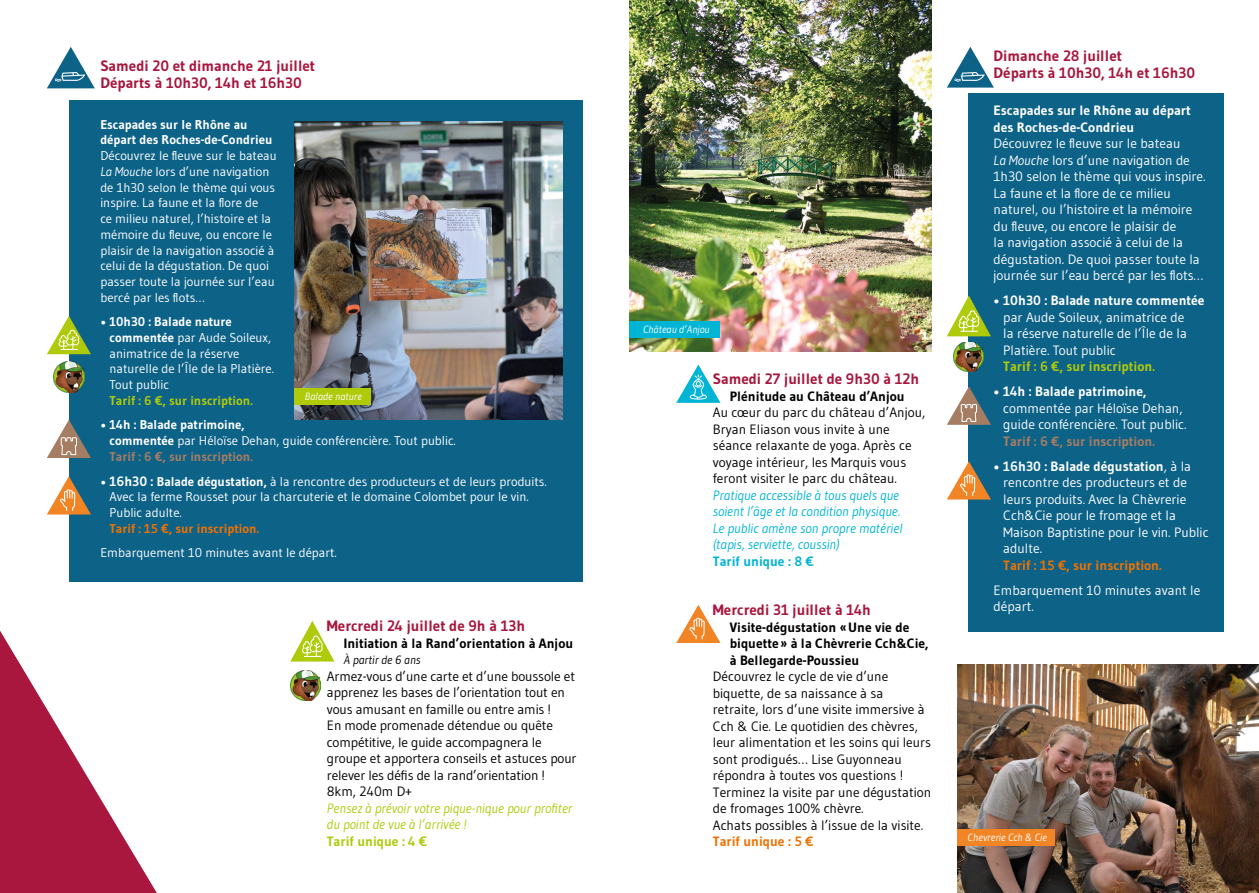
<style>
.page{position:relative;width:1259px;height:893px;background:#fff}
.page>*{position:absolute;margin:0;border:0;box-sizing:border-box;transform-origin:0 0}
.t1{font:700 15px/16.5px "Gudea";color:#a8163d}
.t2{font:13.5px/16.5px "Gudea";color:#000}
.t3{font:13.5px/16.5px "Gudea";color:#fff}
.t4{font:700 13.5px/16.5px "Gudea";color:#000}
.t5{font:italic 13.5px/16.5px "Gudea";color:#00b4d5}
.t6{font:700 13.5px/16.5px "Gudea";color:#fff}
.t7{font:italic 13.5px/16.5px "Gudea";color:#afca0b}
.t8{font:700 13.5px "Gudea";color:#ee7203}
.t9{font:700 13.5px "Gudea";color:#afca0b}
.t10{font:700 13.5px "Gudea";color:#a57d63}
.t11{font:700 13.5px "Gudea";color:#00b4d5}
.t12{font:12.75px/15.8px "Gudea";color:#fff}
.t13{font:700 12.75px/15.8px "Gudea";color:#fff}
.t14{font:700 12.75px "Gudea";color:#ee7203}
.t15{font:700 12.75px "Gudea";color:#afca0b}
.t16{font:italic 12px "Gudea";color:#000}
.t17{font:italic 10.5px "Gudea";color:#fff}
.s1{font-style:italic}
.s2{font-weight:700}
.s3{font-weight:700;color:#a57d63}
.s4{font-weight:700;font-size:13.5px}
</style>
<div class="page">
<svg style="left:290px;top:621px;width:44px;height:41px"></svg>
<img style="left:290px;top:670px;width:30px;height:30px">
<svg style="left:676px;top:365px;width:44px;height:38px"></svg>
<img style="left:629px;top:0;width:302px;height:351px">
<div style="left:969px;top:93px;width:255px;height:539px;background:#0d6288"></div>
<svg style="left:947px;top:461px;width:44px;height:39px"></svg>
<svg style="left:947px;top:296px;width:44px;height:40px"></svg>
<svg style="left:947px;top:387px;width:44px;height:38px"></svg>
<img style="left:953px;top:342px;width:30px;height:30px">
<svg style="left:947px;top:47px;width:47px;height:41px"></svg>
<div style="left:629px;top:322px;width:90px;height:16px;background:#00b4d5"></div>
<img style="left:957px;top:664px;width:302px;height:229px">
<svg style="left:676px;top:605px;width:44px;height:38px"></svg>
<div style="left:69px;top:101px;width:514px;height:481px;background:#0d6288"></div>
<svg style="left:47px;top:316px;width:44px;height:38px"></svg>
<img style="left:54px;top:362px;width:30px;height:30px">
<svg style="left:47px;top:476px;width:44px;height:38px"></svg>
<svg style="left:47px;top:420px;width:44px;height:38px"></svg>
<svg style="left:47px;top:47px;width:48px;height:41px"></svg>
<div style="left:957px;top:830px;width:97px;height:16px;background:#f18526"></div>
<img style="left:294px;top:122px;width:268px;height:298px">
<div style="left:294px;top:389px;width:77px;height:16px;background:#afca0b"></div>
<svg style="left:0;top:631px;width:157px;height:262px"></svg>
<p class="t1" style="left:100px;top:58px;width:216px">Samedi 20 et dimanche 21 juillet<br>Départs à 10h30, 14h et 16h30</p>
<p class="t13" style="left:100px;top:116px;width:173px">Escapades sur le Rhône au départ des Roches-de-Condrieu</p>
<p class="t12" style="left:100px;top:148px;width:178px">Découvrez le fleuve sur le bateau<br><span class="s1">La Mouche</span> lors d’une navigation de 1h30 selon le thème qui vous inspire. La faune et la flore de<br>ce milieu naturel, l’histoire et la mémoire du fleuve, ou encore le plaisir de la navigation associé à celui de la dégustation. De quoi passer toute la journée sur l’eau bercé par les flots…</p>
<p class="t12" style="left:110px;top:314px;width:166px;text-indent:-9px"><span class="s2">• 10h30 : Balade nature commentée</span> par Aude Soileux, animatrice de la réserve naturelle de l’Île de la Platière.<br>Tout public</p>
<p class="t15" style="left:110px;top:392px;width:145px">Tarif : 6 €, sur inscription.</p>
<p class="t12" style="left:110px;top:417px;width:348px;text-indent:-9px"><span class="s2">• 14h : Balade patrimoine,<br>commentée</span> par Héloïse Dehan, guide conférencière. Tout public.<br><span class="s3">Tarif : 6 €, sur inscription.</span></p>
<p class="t12" style="left:110px;top:473px;width:439px;text-indent:-9px"><span class="s2">•</span> <span class="s4">16h30 :</span> <span class="s2">Balade dégustation,</span> à la rencontre des producteurs et de leurs produits.<br>Avec la ferme Rousset pour la charcuterie et le domaine Colombet pour le vin.<br>Public adulte.</p>
<p class="t14" style="left:110px;top:521px;width:151px">Tarif : 15 €, sur inscription.</p>
<p class="t12" style="left:100px;top:545px;width:238px">Embarquement 10 minutes avant le départ.</p>
<p class="t17" style="left:305px;top:390px;width:59px">Balade nature</p>
<p class="t1" style="left:327px;top:618px;width:200px">Mercredi 24 juillet de 9h à 13h</p>
<p class="t4" style="left:344px;top:635px;width:231px">Initiation à la Rand’orientation à Anjou</p>
<p class="t16" style="left:344px;top:653px;width:78px">À partir de 6 ans</p>
<p class="t2" style="left:327px;top:668px;width:251px">Armez-vous d’une carte et d’une boussole et apprenez les bases de l’orientation tout en vous amusant en famille ou entre amis !<br>En mode promenade détendue ou quête compétitive, le guide accompagnera le groupe et apportera conseils et astuces pour relever les défis de la rand’orientation !<br>8km, 240m D+</p>
<p class="t7" style="left:327px;top:799px;width:247px">Pensez à prévoir votre pique-nique pour profiter du point de vue à l’arrivée !</p>
<p class="t9" style="left:327px;top:833px;width:102px">Tarif unique : 4 €</p>
<p class="t17" style="left:643px;top:323px;width:68px">Château d’Anjou</p>
<p class="t1" style="left:713px;top:371px;width:208px">Samedi 27 juillet de 9h30 à 12h</p>
<p class="t4" style="left:730px;top:388px;width:176px">Plénitude au Château d’Anjou</p>
<p class="t2" style="left:713px;top:404px;width:214px">Au cœur du parc du château d’Anjou, Bryan Eliason vous invite à une séance relaxante de yoga. Après ce voyage intérieur, les Marquis vous feront visiter le parc du château.</p>
<p class="t5" style="left:713px;top:487px;width:191px">Pratique accessible à tous quels que soient l’âge et la condition physique.<br>Le public amène son propre matériel (tapis, serviette, coussin)</p>
<p class="t11" style="left:713px;top:553px;width:103px">Tarif unique : 8 €</p>
<p class="t1" style="left:713px;top:601px;width:160px">Mercredi 31 juillet à 14h</p>
<p class="t4" style="left:730px;top:618px;width:200px">Visite-dégustation «Une vie de biquette» à la Chèvrerie Cch&amp;Cie, à Bellegarde-Poussieu</p>
<p class="t2" style="left:713px;top:668px;width:220px">Découvrez le cycle de vie d’une biquette, de sa naissance à sa retraite, lors d’une visite immersive à Cch &amp; Cie. Le quotidien des chèvres, leur alimentation et les soins qui leurs sont prodigués… Lise Guyonneau répondra à toutes vos questions !<br>Terminez la visite par une dégustation de fromages 100% chèvre.<br>Achats possibles à l’issue de la visite.</p>
<p class="t8" style="left:713px;top:833px;width:102px">Tarif unique : 5 €</p>
<p class="t1" style="left:993px;top:48px;width:203px">Dimanche 28 juillet<br>Départs à 10h30, 14h et 16h30</p>
<p class="t6" style="left:993px;top:102px;width:199px">Escapades sur le Rhône au départ des Roches-de-Condrieu</p>
<p class="t3" style="left:993px;top:135px;width:214px">Découvrez le fleuve sur le bateau<br><span class="s1">La Mouche</span> lors d’une navigation de 1h30 selon le thème qui vous inspire.<br>La faune et la flore de ce milieu naturel, ou l’histoire et la mémoire du fleuve, ou encore le plaisir de<br>la navigation associé à celui de la dégustation. De quoi passer toute la journée sur l’eau bercé par les flots…</p>
<p class="t6" style="left:993px;top:292px;width:212px">• 10h30 : Balade nature commentée</p>
<p class="t3" style="left:1003px;top:308px;width:185px">par Aude Soileux, animatrice de la réserve naturelle de l’Île de la<br>Platière. Tout public</p>
<p class="t9" style="left:1003px;top:358px;width:153px">Tarif : 6 €, sur inscription.</p>
<p class="t6" style="left:993px;top:383px;width:154px">• 14h : Balade patrimoine,</p>
<p class="t3" style="left:1003px;top:399px;width:185px">commentée par Héloïse Dehan, guide conférencière. Tout public.</p>
<p class="t10" style="left:1003px;top:432px;width:153px">Tarif : 6 €, sur inscription.</p>
<p class="t3" style="left:1003px;top:457px;width:207px;text-indent:-10px"><span class="s2">• 16h30 : Balade dégustation</span>, à la rencontre des producteurs et de leurs produits. Avec la Chèvrerie<br>Cch&amp;Cie pour le fromage et la<br>Maison Baptistine pour le vin. Public adulte.</p>
<p class="t8" style="left:1003px;top:556px;width:160px">Tarif : 15 €, sur inscription.</p>
<p class="t3" style="left:993px;top:581px;width:208px">Embarquement 10 minutes avant le départ.</p>
<p class="t17" style="left:967px;top:831px;width:81px">Chevrerie Cch &amp; Cie</p>
</div>
